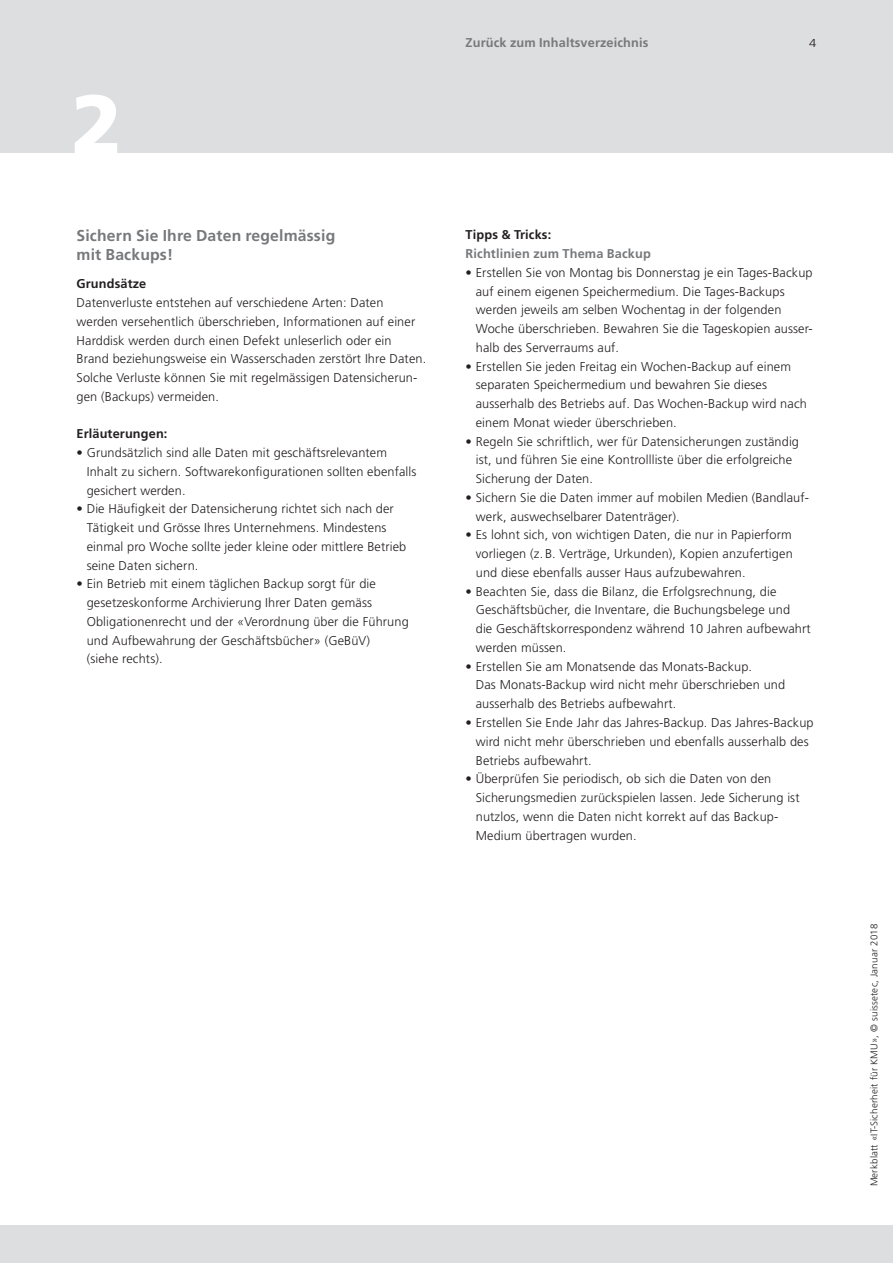
<style>
.page{position:relative;width:893px;height:1263px;background:#dddee0}
.page>*{position:absolute;margin:0;border:0;box-sizing:border-box;transform-origin:0 0}
.t1{font:900 84px "Frutiger LT Com";color:#fff}
.t2{font:700 15.75px/18.8px "Frutiger LT Std";letter-spacing:.01em;color:#76787b}
.t3{font:300 12.75px/18.8px "Frutiger LT Std";letter-spacing:.01em;color:#231f20}
.t4{font:700 12.75px "Frutiger LT Std";letter-spacing:.01em;color:#76787b}
.t5{font:700 12.75px "Frutiger LT Std";letter-spacing:.01em;color:#231f20}
.t6{font:300 11.55px "Frutiger LT Std";color:#231f20;scale:1.14 1}
.t7{font:300 9.75px "Frutiger LT Std";letter-spacing:.02em;color:#231f20}
</style>
<div class="page">
<div style="left:0;top:153px;width:893px;height:1072px;background:#fff"></div>
<h1 class="t1" style="left:71px;top:74px;width:53px">2</h1>
<p class="t2" style="left:77px;top:227px;width:260px">Sichern Sie Ihre Daten regelmässig mit Backups!</p>
<p class="t5" style="left:77px;top:276px;width:71px">Grundsätze</p>
<p class="t3" style="left:77px;top:293px;width:351px">Datenverluste entstehen auf verschiedene Arten: Daten werden versehentlich überschrieben, Informationen auf einer Harddisk werden durch einen Defekt unleserlich oder ein Brand beziehungsweise ein Wasserschaden zerstört Ihre Daten.<br>Solche Verluste können Sie mit regelmässigen Datensicherun&shy;gen (Backups) vermeiden.</p>
<p class="t5" style="left:77px;top:426px;width:92px">Erläuterungen:</p>
<p class="t3" style="left:87px;top:443px;width:331px;text-indent:-10px">• Grundsätzlich sind alle Daten mit geschäftsrelevantem<br>Inhalt zu sichern. Softwarekonfigurationen sollten ebenfalls gesichert werden.</p>
<p class="t3" style="left:87px;top:500px;width:321px;text-indent:-10px">• Die Häufigkeit der Datensicherung richtet sich nach der Tätigkeit und Grösse Ihres Unternehmens. Mindestens einmal pro Woche sollte jeder kleine oder mittlere Betrieb seine Daten sichern.</p>
<p class="t3" style="left:87px;top:575px;width:324px;text-indent:-10px">• Ein Betrieb mit einem täglichen Backup sorgt für die gesetzeskonforme Archivierung Ihrer Daten gemäss Obligationenrecht und der «Verordnung über die Führung und Aufbewahrung der Geschäftsbücher» (GeBüV)<br>(siehe rechts).</p>
<p class="t4" style="left:466px;top:35px;width:184px">Zurück zum Inhaltsverzeichnis</p>
<p class="t6" style="left:809px;top:36px;width:8px">4</p>
<p class="t5" style="left:466px;top:227px;width:87px">Tipps &amp; Tricks:</p>
<p class="t4" style="left:466px;top:246px;width:187px">Richtlinien zum Thema Backup</p>
<p class="t3" style="left:476px;top:263px;width:338px;text-indent:-10px">• Erstellen Sie von Montag bis Donnerstag je ein Tages-Backup auf einem eigenen Speichermedium. Die Tages-Backups werden jeweils am selben Wochentag in der folgenden Woche überschrieben. Bewahren Sie die Tageskopien ausser&shy;halb des Serverraums auf.</p>
<p class="t3" style="left:476px;top:357px;width:333px;text-indent:-10px">• Erstellen Sie jeden Freitag ein Wochen-Backup auf einem separaten Speichermedium und bewahren Sie dieses ausserhalb des Betriebs auf. Das Wochen-Backup wird nach einem Monat wieder überschrieben.</p>
<p class="t3" style="left:476px;top:432px;width:325px;text-indent:-10px">• Regeln Sie schriftlich, wer für Datensicherungen zuständig ist, und führen Sie eine Kontrollliste über die erfolgreiche<br>Sicherung der Daten.</p>
<p class="t3" style="left:476px;top:488px;width:335px;text-indent:-10px">• Sichern Sie die Daten immer auf mobilen Medien (Bandlauf&shy;werk, auswechselbarer Datenträger).</p>
<p class="t3" style="left:476px;top:526px;width:318px;text-align:justify;text-indent:-10px">• Es lohnt sich, von wichtigen Daten, die nur in Papierform vorliegen (z. B. Verträge, Urkunden), Kopien anzufertigen und diese ebenfalls ausser Haus aufzubewahren.</p>
<p class="t3" style="left:476px;top:582px;width:336px;text-indent:-10px">• Beachten Sie, dass die Bilanz, die Erfolgsrechnung, die Geschäftsbücher, die Inventare, die Buchungsbelege und<br>die Geschäftskorrespondenz während 10 Jahren aufbewahrt werden müssen.</p>
<p class="t3" style="left:476px;top:657px;width:311px;text-indent:-10px">• Erstellen Sie am Monatsende das Monats-Backup.<br>Das Monats-Backup wird nicht mehr überschrieben und ausserhalb des Betriebs aufbewahrt.</p>
<p class="t3" style="left:476px;top:713px;width:339px;text-indent:-10px">• Erstellen Sie Ende Jahr das Jahres-Backup. Das Jahres-Backup wird nicht mehr überschrieben und ebenfalls ausserhalb des<br>Betriebs aufbewahrt.</p>
<p class="t3" style="left:476px;top:770px;width:325px;text-indent:-10px">• Überprüfen Sie periodisch, ob sich die Daten von den Sicherungsmedien zurückspielen lassen. Jede Sicherung ist nutzlos, wenn die Daten nicht korrekt auf das Backup-Medium übertragen wurden.</p>
<p class="t7" style="left:869px;top:1186px;width:264px;rotate:-90deg">Merkblatt «IT-Sicherheit für KMU», © suissetec, Januar 2018</p>
</div>
